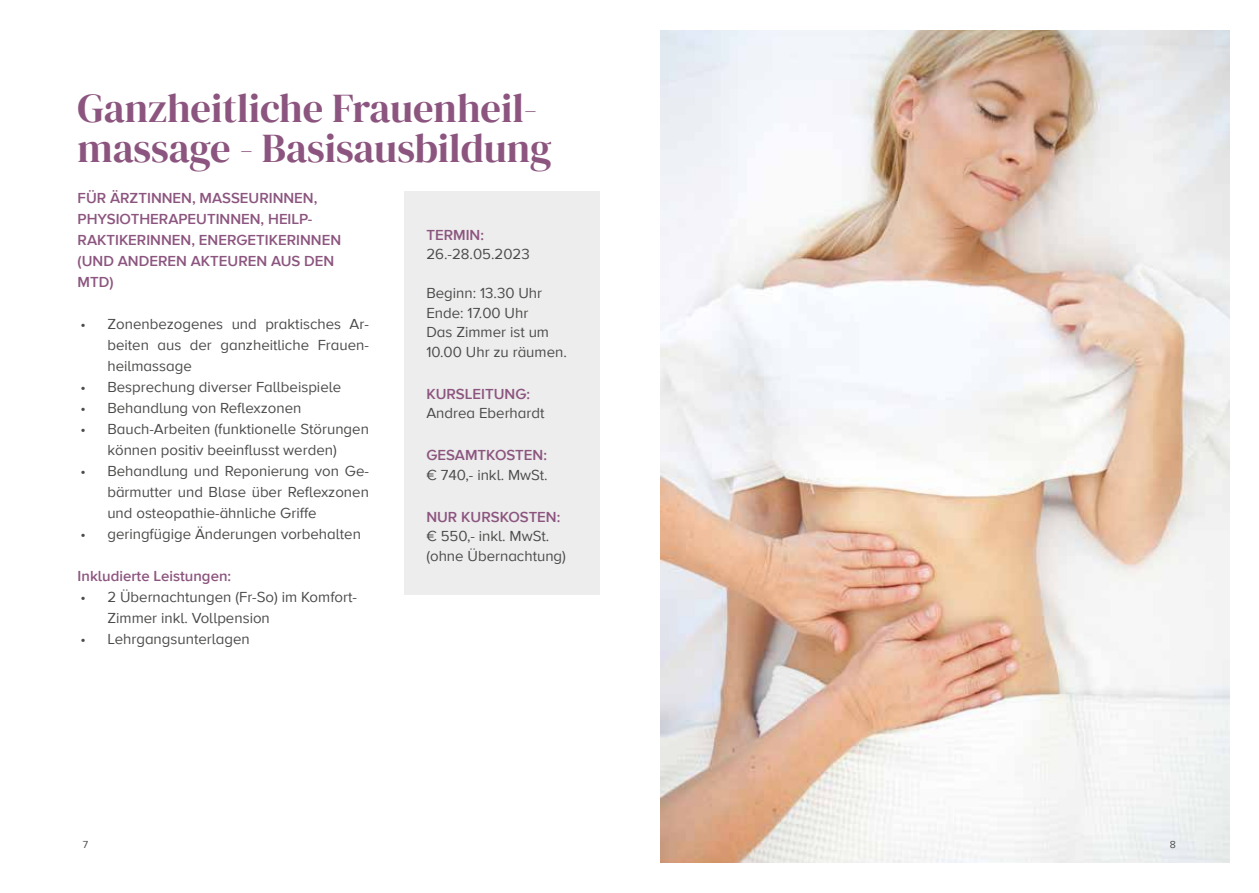
<style>
.page{position:relative;width:1259px;height:893px;background:#fff}
.page>*{position:absolute;margin:0;border:0;box-sizing:border-box;transform-origin:0 0}
.t1{font:40.5px/40.5px "DM Serif Display";color:#8c557f}
.t2{font:15px/21px "Proxima Nova A";color:#4a4a49}
.t3{font:600 15px/21px "Proxima Nova A";color:#8c557f}
.t4{font:10.5px "Proxima Nova A";color:#4a4a49}
</style>
<div class="page">
<div style="left:404px;top:191px;width:196px;height:404px;background:#ededed"></div>
<img style="left:661px;top:31px;width:568px;height:831px">
<h1 class="t1" style="left:78px;top:88px;width:476px">Ganzheitliche Frauenheil&shy;massage - Basisausbildung</h1>
<p class="t3" style="left:78px;top:187px;width:265px">FÜR ÄRZTINNEN, MASSEURINNEN,<br>PHYSIOTHERAPEUTINNEN, HEILP-<br>RAKTIKERINNEN, ENERGETIKERINNEN (UND ANDEREN AKTEUREN AUS DEN<br>MTD)</p>
<p class="t2" style="left:107px;top:313px;width:263px;text-align:justify;text-indent:-27px">• Zonenbezogenes und praktisches Ar&shy;beiten aus der ganzheitliche Frauen&shy;heilmassage</p>
<p class="t2" style="left:80px;top:376px;width:262px">• Besprechung diverser Fallbeispiele</p>
<p class="t2" style="left:80px;top:397px;width:223px">• Behandlung von Reflexzonen</p>
<p class="t2" style="left:80px;top:418px;width:290px;text-align:center">• Bauch-Arbeiten (funktionelle Störungen können positiv beeinflusst werden)</p>
<p class="t2" style="left:107px;top:460px;width:263px;text-align:justify;text-indent:-27px">• Behandlung und Reponierung von Ge&shy;bärmutter und Blase über Reflexzonen und osteopathie-ähnliche Griffe</p>
<p class="t2" style="left:80px;top:523px;width:282px">• geringfügige Änderungen vorbehalten</p>
<p class="t3" style="left:78px;top:565px;width:155px">Inkludierte Leistungen:</p>
<p class="t2" style="left:107px;top:586px;width:251px;text-indent:-27px">• 2 Übernachtungen (Fr-So) im Komfort-<br>Zimmer inkl. Vollpension</p>
<p class="t2" style="left:80px;top:628px;width:171px">• Lehrgangsunterlagen</p>
<p class="t3" style="left:426px;top:224px;width:59px">TERMIN:</p>
<p class="t2" style="left:426px;top:243px;width:105px">26.-28.05.2023</p>
<p class="t2" style="left:426px;top:283px;width:142px;line-height:19.5px">Beginn: 13.30 Uhr<br>Ende: 17.00 Uhr<br>Das Zimmer ist um<br>10.00 Uhr zu räumen.</p>
<p class="t3" style="left:426px;top:383px;width:105px">KURSLEITUNG:</p>
<p class="t2" style="left:426px;top:402px;width:120px">Andrea Eberhardt</p>
<p class="t3" style="left:426px;top:444px;width:122px">GESAMTKOSTEN:</p>
<p class="t2" style="left:426px;top:463px;width:123px">€ 740,- inkl. MwSt.</p>
<p class="t3" style="left:426px;top:506px;width:136px">NUR KURSKOSTEN:</p>
<p class="t2" style="left:426px;top:526px;width:141px;line-height:19.5px">€ 550,- inkl. MwSt. (ohne Übernachtung)</p>
<p class="t4" style="left:83px;top:837px;width:7px">7</p>
<p class="t4" style="left:1170px;top:837px;width:8px">8</p>
</div>
